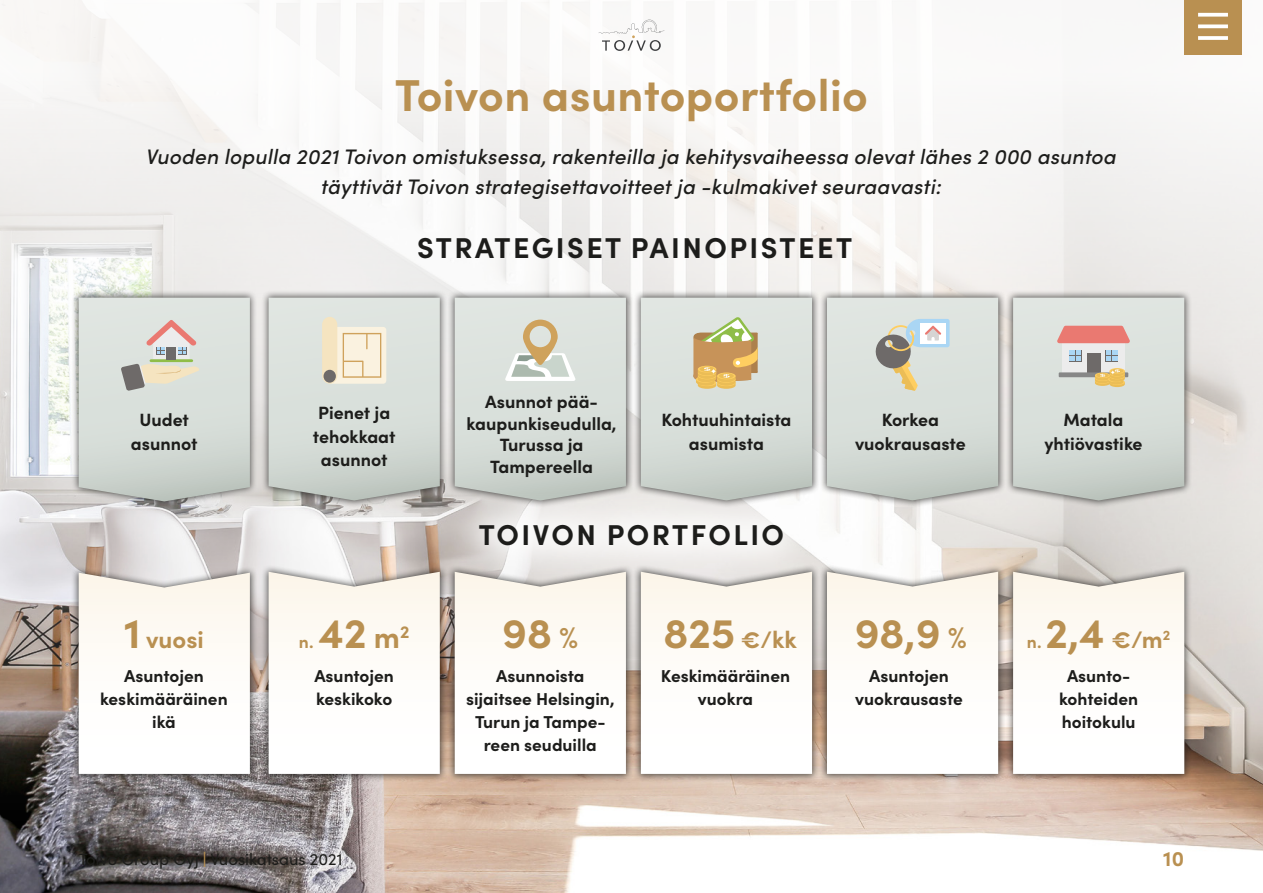
<style>
.page{position:relative;width:1263px;height:893px;background:#fff}
.page>*{position:absolute;margin:0;border:0;box-sizing:border-box;transform-origin:0 0}
.Iso_otsikko{font:700 44.7px "Sofia Pro";letter-spacing:.01em;color:#b99051}
.väliotsikko{font:700 42px "Sofia Pro";color:#b99051}
.väliotsikko-2{font:700 30px "Sofia Pro";color:#b99051}
.Otsikot_1_Vuosikatsa{font:700 28.8px "Sofia Pro";letter-spacing:.085em;color:#1d1d1b}
.väliotsikko-3{font:700 24px "Sofia Pro";color:#b99051}
.ingressi{font:italic 500 21px/30px "Sofia Pro";letter-spacing:.01em;color:#1d1d1b;text-align:center}
.t1{font:700 21px "Sofia Pro";color:#b99051}
.väliotsikko-4{font:700 17.7px/23.7px "Sofia Pro";color:#1d1d1b;text-align:center}
.väliotsikko-5{font:700 17.25px/23px "Sofia Pro";color:#1d1d1b;text-align:center}
.väliotsikko-6{font:700 17.25px "Sofia Pro";color:#b99051}
.t2{font:16.5px "Sofia Pro";color:#1d1d1b}
.s1{font-size:42px}
.s2{font-size:30px}
.s3{font-size:24px}
.s4{font-weight:700;color:#b99051}
</style>
<div class="page">
<img style="left:0;top:0;width:1263px;height:893px">
<div style="left:71px;top:290px;width:187px;height:219px;background:#1d1d1b;opacity:.75"></div>
<div style="left:261px;top:290px;width:187px;height:218px;background:#1d1d1b;opacity:.75"></div>
<div style="left:447px;top:290px;width:187px;height:218px;background:#1d1d1b;opacity:.75"></div>
<div style="left:633px;top:290px;width:187px;height:218px;background:#1d1d1b;opacity:.75"></div>
<div style="left:819px;top:290px;width:187px;height:218px;background:#1d1d1b;opacity:.75"></div>
<div style="left:1005px;top:290px;width:187px;height:218px;background:#1d1d1b;opacity:.75"></div>
<div style="left:71px;top:565px;width:187px;height:217px;background:#1d1d1b;opacity:.75"></div>
<svg style="left:79px;top:573px;width:171px;height:201px"></svg>
<div style="left:261px;top:565px;width:187px;height:217px;background:#1d1d1b;opacity:.75"></div>
<svg style="left:269px;top:572px;width:171px;height:202px"></svg>
<div style="left:447px;top:565px;width:187px;height:217px;background:#1d1d1b;opacity:.75"></div>
<svg style="left:455px;top:581px;width:171px;height:193px"></svg>
<div style="left:633px;top:565px;width:187px;height:217px;background:#1d1d1b;opacity:.75"></div>
<svg style="left:641px;top:581px;width:171px;height:193px"></svg>
<div style="left:819px;top:565px;width:187px;height:217px;background:#1d1d1b;opacity:.75"></div>
<svg style="left:827px;top:572px;width:171px;height:202px"></svg>
<div style="left:1005px;top:565px;width:187px;height:217px;background:#1d1d1b;opacity:.75"></div>
<svg style="left:1013px;top:572px;width:171px;height:202px"></svg>
<svg style="left:445px;top:490px;width:372px;height:91px"></svg>
<svg style="left:455px;top:298px;width:171px;height:202px;background:#d5dad4"></svg>
<svg style="left:79px;top:298px;width:171px;height:203px;background:#d4d8d3"></svg>
<svg style="left:269px;top:298px;width:171px;height:202px;background:#d7dbd4"></svg>
<svg style="left:641px;top:298px;width:171px;height:202px;background:#d5d7cb"></svg>
<svg style="left:827px;top:298px;width:171px;height:202px;background:#d3d9d3"></svg>
<svg style="left:1013px;top:298px;width:171px;height:202px;background:#d5d6d0"></svg>
<svg style="left:598px;top:19px;width:66px;height:32px"></svg>
<div style="left:1184px;top:0;width:58px;height:54px;background:#b99051"></div>
<svg style="left:1198px;top:13px;width:30px;height:4px"></svg>
<svg style="left:1198px;top:24px;width:30px;height:4px"></svg>
<svg style="left:1198px;top:36px;width:30px;height:4px"></svg>
<p class="Iso_otsikko" style="left:395px;top:61px;width:474px">Toivon asuntoportfolio</p>
<p class="ingressi" style="left:146px;top:140px;width:972px">Vuoden lopulla 2021 Toivon omistuksessa, rakenteilla ja kehitysvaiheessa olevat lähes 2 000 asuntoa täyttivät Toivon strategisettavoitteet ja -kulmakivet seuraavasti:</p>
<p class="väliotsikko-4" style="left:131px;top:407px;width:68px">Uudet asunnot</p>
<p class="väliotsikko-3" style="left:124px;top:621px;width:81px"><span class="s1">1</span> vuosi</p>
<p class="Otsikot_1_Vuosikatsa" style="left:417px;top:226px;width:436px">STRATEGISET PAINOPISTEET</p>
<p class="väliotsikko-4" style="left:467px;top:390px;width:152px;line-height:21.6px">Asunnot pää&shy;kaupunkiseudulla,<br>Turussa ja<br>Tampereella</p>
<p class="väliotsikko-4" style="left:313px;top:400px;width:84px">Pienet ja tehokkaat asunnot</p>
<p class="väliotsikko-4" style="left:855px;top:407px;width:112px">Korkea vuokrausaste</p>
<p class="väliotsikko-4" style="left:1044px;top:407px;width:100px">Matala yhtiövastike</p>
<p class="väliotsikko-4" style="left:661px;top:407px;width:132px">Kohtuuhintaista asumista</p>
<p class="Otsikot_1_Vuosikatsa" style="left:479px;top:513px;width:307px">TOIVON PORTFOLIO</p>
<p class="väliotsikko" style="left:319px;top:601px;width:92px">42 <span class="s2">m</span><sup>2</sup></p>
<p class="väliotsikko" style="left:502px;top:601px;width:51px">98</p>
<p class="väliotsikko-6" style="left:299px;top:629px;width:14px">n.</p>
<p class="väliotsikko-2" style="left:559px;top:615px;width:21px">%</p>
<p class="väliotsikko-3" style="left:663px;top:621px;width:135px"><span class="s1">825</span> €/kk</p>
<p class="väliotsikko" style="left:855px;top:601px;width:114px">98,9 <span class="s2">%</span></p>
<p class="väliotsikko" style="left:1045px;top:601px;width:126px">2,4 <span class="s3">€/m</span><sup>2</sup></p>
<p class="väliotsikko-6" style="left:1027px;top:629px;width:14px">n.</p>
<p class="väliotsikko-5" style="left:100px;top:663px;width:129px">Asuntojen keskimääräinen ikä</p>
<p class="väliotsikko-5" style="left:314px;top:663px;width:81px;text-align:left">Asuntojen keskikoko</p>
<p class="väliotsikko-5" style="left:466px;top:663px;width:150px">Asunnoista sijaitsee Helsingin,<br>Turun ja Tampe&shy;reen seuduilla</p>
<p class="väliotsikko-5" style="left:661px;top:663px;width:131px">Keskimääräinen vuokra</p>
<p class="väliotsikko-5" style="left:855px;top:663px;width:109px">Asuntojen vuokrausaste</p>
<p class="väliotsikko-5" style="left:1059px;top:663px;width:80px">Asunto&shy;kohteiden hoitokulu</p>
<p class="t2" style="left:79px;top:847px;width:265px">Toivo Group Oyj <span class="s4">|</span> Vuosikatsaus 2021</p>
<p class="t1" style="left:1163px;top:843px;width:23px">10</p>
</div>
